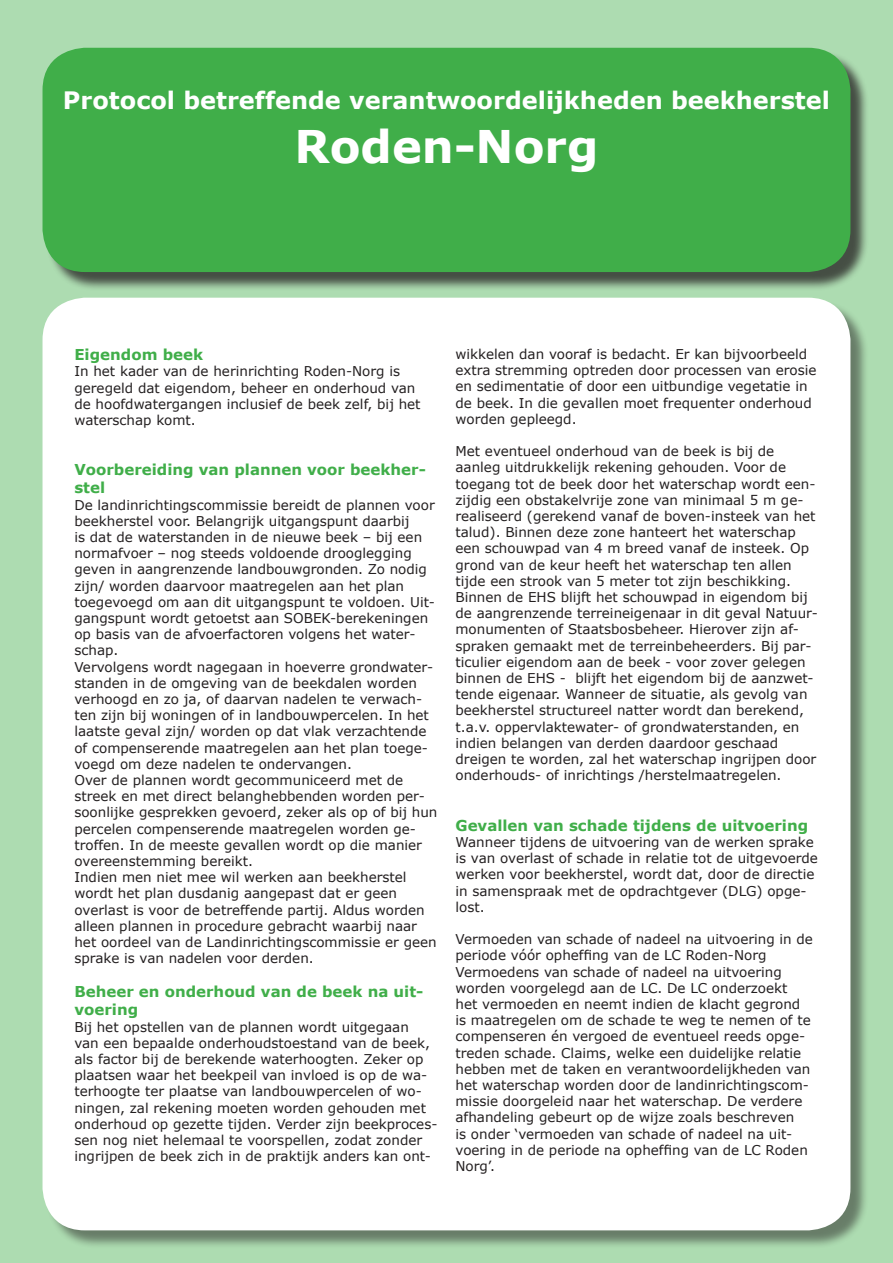
<style>
.page{position:relative;width:893px;height:1263px;background:#addcb1}
.page>*{position:absolute;margin:0;border:0;box-sizing:border-box;transform-origin:0 0}
.t1{font:700 45px "Verdana";color:#fff}
.t2{font:700 24px "Verdana";color:#fff}
.t3{font:700 15px/18px "Verdana";color:#40ae49}
.t4{font:13.5px/16.2px "Verdana";color:#231f20}
</style>
<div class="page">
<div style="left:45px;top:300px;width:824px;height:949px;background:#231f20;opacity:.5"></div>
<div style="left:43px;top:298px;width:807px;height:932px;background:#fff;border-radius:43px"></div>
<div style="left:45px;top:50px;width:824px;height:241px;background:#231f20;opacity:.75"></div>
<div style="left:43px;top:48px;width:807px;height:224px;background:#40ae49;border-radius:43px"></div>
<h2 class="t2" style="left:63px;top:85px;width:769px">Protocol betreffende verantwoordelijkheden beekherstel</h2>
<h1 class="t1" style="left:294px;top:118px;width:305px">Roden-Norg</h1>
<p class="t3" style="left:74px;top:345px;width:130px">Eigendom beek</p>
<p class="t4" style="left:74px;top:363px;width:348px">In het kader van de herinrichting Roden-Norg is geregeld dat eigendom, beheer en onderhoud van de hoofdwatergangen inclusief de beek zelf, bij het waterschap komt.</p>
<p class="t3" style="left:74px;top:460px;width:353px">Voorbereiding van plannen voor beekher&shy;stel</p>
<p class="t4" style="left:74px;top:496px;width:365px">De landinrichtingscommissie bereidt de plannen voor beekherstel voor. Belangrijk uitgangspunt daarbij<br>is dat de waterstanden in de nieuwe beek – bij een normafvoer – nog steeds voldoende drooglegging geven in aangrenzende landbouwgronden. Zo nodig zijn/ worden daarvoor maatregelen aan het plan toegevoegd om aan dit uitgangspunt te voldoen. Uit&shy;gangspunt wordt getoetst aan SOBEK-berekeningen op basis van de afvoerfactoren volgens het water&shy;schap.<br>Vervolgens wordt nagegaan in hoeverre grondwater&shy;standen in de omgeving van de beekdalen worden verhoogd en zo ja, of daarvan nadelen te verwach&shy;ten zijn bij woningen of in landbouwpercelen. In het laatste geval zijn/ worden op dat vlak verzachtende of compenserende maatregelen aan het plan toege&shy;voegd om deze nadelen te ondervangen.<br>Over de plannen wordt gecommuniceerd met de streek en met direct belanghebbenden worden per&shy;soonlijke gesprekken gevoerd, zeker als op of bij hun percelen compenserende maatregelen worden ge&shy;troffen. In de meeste gevallen wordt op die manier overeenstemming bereikt.<br>Indien men niet mee wil werken aan beekherstel wordt het plan dusdanig aangepast dat er geen overlast is voor de betreffende partij. Aldus worden alleen plannen in procedure gebracht waarbij naar het oordeel van de Landinrichtingscommissie er geen sprake is van nadelen voor derden.</p>
<p class="t3" style="left:74px;top:982px;width:350px">Beheer en onderhoud van de beek na uit&shy;voering</p>
<p class="t4" style="left:74px;top:1018px;width:365px">Bij het opstellen van de plannen wordt uitgegaan<br>van een bepaalde onderhoudstoestand van de beek, als factor bij de berekende waterhoogten. Zeker op plaatsen waar het beekpeil van invloed is op de wa&shy;terhoogte ter plaatse van landbouwpercelen of wo&shy;ningen, zal rekening moeten worden gehouden met onderhoud op gezette tijden. Verder zijn beekproces&shy;sen nog niet helemaal te voorspellen, zodat zonder ingrijpen de beek zich in de praktijk anders kan ont-</p>
<p class="t4" style="left:455px;top:346px;width:363px">wikkelen dan vooraf is bedacht. Er kan bijvoorbeeld extra stremming optreden door processen van erosie en sedimentatie of door een uitbundige vegetatie in de beek. In die gevallen moet frequenter onderhoud worden gepleegd.</p>
<p class="t4" style="left:455px;top:443px;width:364px">Met eventueel onderhoud van de beek is bij de aanleg uitdrukkelijk rekening gehouden. Voor de toegang tot de beek door het waterschap wordt een&shy;zijdig een obstakelvrije zone van minimaal 5 m ge&shy;realiseerd (gerekend vanaf de boven-insteek van het talud). Binnen deze zone hanteert het waterschap een schouwpad van 4 m breed vanaf de insteek. Op grond van de keur heeft het waterschap ten allen tijde een strook van 5 meter tot zijn beschikking.<br>Binnen de EHS blijft het schouwpad in eigendom bij de aangrenzende terreineigenaar in dit geval Natuur&shy;monumenten of Staatsbosbeheer. Hierover zijn af&shy;spraken gemaakt met de terreinbeheerders. Bij par&shy;ticulier eigendom aan de beek - voor zover gelegen binnen de EHS - blijft het eigendom bij de aanzwet&shy;tende eigenaar. Wanneer de situatie, als gevolg van beekherstel structureel natter wordt dan berekend, t.a.v. oppervlaktewater- of grondwaterstanden, en indien belangen van derden daardoor geschaad dreigen te worden, zal het waterschap ingrijpen door onderhouds- of inrichtings /herstelmaatregelen.</p>
<p class="t3" style="left:455px;top:816px;width:354px">Gevallen van schade tijdens de uitvoering</p>
<p class="t4" style="left:455px;top:833px;width:364px">Wanneer tijdens de uitvoering van de werken sprake is van overlast of schade in relatie tot de uitgevoerde werken voor beekherstel, wordt dat, door de directie in samenspraak met de opdrachtgever (DLG) opge&shy;lost.</p>
<p class="t4" style="left:455px;top:931px;width:359px">Vermoeden van schade of nadeel na uitvoering in de periode vóór opheffing van de LC Roden-Norg Vermoedens van schade of nadeel na uitvoering worden voorgelegd aan de LC. De LC onderzoekt<br>het vermoeden en neemt indien de klacht gegrond is maatregelen om de schade te weg te nemen of te compenseren én vergoed de eventueel reeds opge&shy;treden schade. Claims, welke een duidelijke relatie hebben met de taken en verantwoordelijkheden van het waterschap worden door de landinrichtingscom&shy;missie doorgeleid naar het waterschap. De verdere afhandeling gebeurt op de wijze zoals beschreven<br>is onder ‘vermoeden van schade of nadeel na uit&shy;voering in de periode na opheffing van de LC Roden Norg’.</p>
</div>
